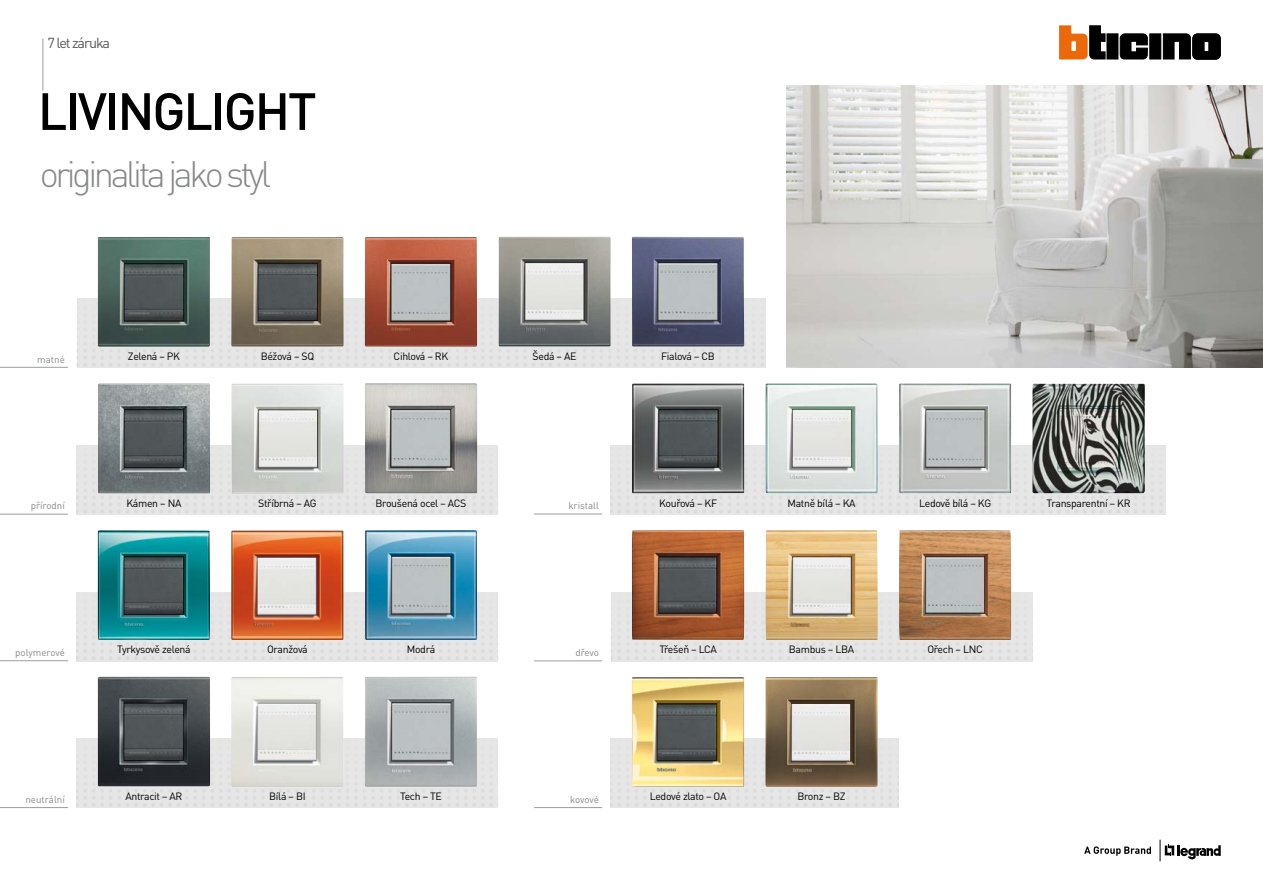
<style>
.page{position:relative;width:1263px;height:893px;background:#fff}
.page>*{position:absolute;margin:0;border:0;box-sizing:border-box;transform-origin:0 0}
.t1{font:500 51.45px "DIN Pro";letter-spacing:-.045em;color:#000}
.t2{font:300 36.3px "DIN Pro";letter-spacing:-.095em;color:#87888a}
.t3{font:14.4px "DIN Pro";letter-spacing:-.075em;color:#58585a}
.t4{font:10.5px "DIN Pro";letter-spacing:-.03em;color:#000}
.t5{font:9.75px "DIN Pro";color:#87888a}
</style>
<div class="page">
<div style="left:1107px;top:34px;width:11px;height:25px;background:#000"></div>
<div style="left:1150px;top:34px;width:11px;height:25px;background:#000;border:1px solid #000"></div>
<svg style="left:1163px;top:34px;width:57px;height:25px"></svg>
<svg style="left:1059px;top:26px;width:46px;height:33px"></svg>
<svg style="left:1120px;top:34px;width:27px;height:25px"></svg>
<svg style="left:1160px;top:840px;width:61px;height:21px"></svg>
<svg style="left:1084px;top:846px;width:67px;height:10px"></svg>
<img style="left:787px;top:85px;width:476px;height:283px">
<div style="left:77px;top:299px;width:688px;height:69px;background:#e6e6e6"></div>
<div style="left:611px;top:739px;width:288px;height:69px;background:#e6e6e6"></div>
<div style="left:77px;top:445px;width:421px;height:69px;background:#e6e6e6"></div>
<div style="left:77px;top:592px;width:421px;height:69px;background:#e6e6e6"></div>
<div style="left:611px;top:445px;width:555px;height:69px;background:#e6e6e6"></div>
<div style="left:77px;top:739px;width:421px;height:69px;background:#e6e6e6"></div>
<div style="left:611px;top:592px;width:421px;height:69px;background:#e6e6e6"></div>
<hr style="left:0;top:367px;width:68px;height:1px;background:#9c9e9f">
<hr style="left:534px;top:807px;width:68px;height:1px;background:#9c9e9f">
<hr style="left:0;top:514px;width:68px;height:1px;background:#9c9e9f">
<hr style="left:0;top:660px;width:68px;height:1px;background:#9c9e9f">
<hr style="left:534px;top:514px;width:68px;height:1px;background:#9c9e9f">
<hr style="left:0;top:807px;width:68px;height:1px;background:#9c9e9f">
<hr style="left:534px;top:660px;width:68px;height:1px;background:#9c9e9f">
<hr style="left:43px;top:39px;width:1px;height:52px;background:#9c9e9f">
<img style="left:98px;top:237px;width:112px;height:110px">
<img style="left:632px;top:677px;width:112px;height:110px">
<img style="left:98px;top:384px;width:112px;height:109px">
<img style="left:98px;top:530px;width:112px;height:110px">
<img style="left:632px;top:384px;width:112px;height:109px">
<img style="left:98px;top:677px;width:112px;height:109px">
<img style="left:632px;top:530px;width:112px;height:110px">
<img style="left:231px;top:237px;width:113px;height:110px">
<img style="left:765px;top:677px;width:113px;height:110px">
<img style="left:231px;top:384px;width:113px;height:109px">
<img style="left:231px;top:530px;width:113px;height:110px">
<img style="left:765px;top:384px;width:113px;height:109px">
<img style="left:231px;top:677px;width:111px;height:109px">
<img style="left:765px;top:530px;width:113px;height:110px">
<img style="left:365px;top:237px;width:112px;height:110px">
<img style="left:365px;top:384px;width:112px;height:109px">
<img style="left:365px;top:530px;width:112px;height:110px">
<img style="left:899px;top:384px;width:112px;height:109px">
<img style="left:365px;top:677px;width:112px;height:109px">
<img style="left:899px;top:530px;width:112px;height:110px">
<img style="left:498px;top:237px;width:113px;height:110px">
<img style="left:632px;top:237px;width:112px;height:110px">
<img style="left:1032px;top:384px;width:113px;height:109px">
<h3 class="t3" style="left:48px;top:33px;width:64px">7 let záruka</h3>
<h1 class="t1" style="left:38px;top:76px;width:280px">LIVINGLIGHT</h1>
<h2 class="t2" style="left:40px;top:149px;width:233px">originalita jako styl</h2>
<p class="t5" style="left:37px;top:352px;width:29px">matné</p>
<p class="t4" style="left:128px;top:349px;width:54px">Zelená – PK</p>
<p class="t4" style="left:261px;top:349px;width:55px">Béžová – SQ</p>
<p class="t4" style="left:394px;top:349px;width:56px">Cihlová – RK</p>
<p class="t4" style="left:533px;top:349px;width:45px">Šedá – AE</p>
<p class="t4" style="left:661px;top:349px;width:55px">Fialová – CB</p>
<p class="t5" style="left:31px;top:499px;width:36px">přírodní</p>
<p class="t4" style="left:126px;top:496px;width:57px">Kámen – NA</p>
<p class="t4" style="left:659px;top:496px;width:60px">Kouřová – KF</p>
<p class="t4" style="left:1046px;top:496px;width:86px">Transparentní – KR</p>
<p class="t4" style="left:258px;top:496px;width:60px">Stříbrná – AG</p>
<p class="t4" style="left:787px;top:496px;width:70px">Matně bílá – KA</p>
<p class="t4" style="left:376px;top:496px;width:92px">Broušená ocel – ACS</p>
<p class="t4" style="left:919px;top:496px;width:74px">Ledově bílá – KG</p>
<p class="t5" style="left:568px;top:499px;width:32px">kristall</p>
<p class="t5" style="left:15px;top:646px;width:51px">polymerové</p>
<p class="t4" style="left:117px;top:642px;width:75px">Tyrkysově zelená</p>
<p class="t4" style="left:267px;top:642px;width:42px">Oranžová</p>
<p class="t4" style="left:407px;top:642px;width:30px">Modrá</p>
<p class="t5" style="left:575px;top:646px;width:25px">dřevo</p>
<p class="t4" style="left:659px;top:642px;width:59px">Třešeň – LCA</p>
<p class="t4" style="left:789px;top:642px;width:67px">Bambus – LBA</p>
<p class="t4" style="left:927px;top:642px;width:57px">Ořech – LNC</p>
<p class="t5" style="left:26px;top:792px;width:41px">neutrální</p>
<p class="t4" style="left:125px;top:789px;width:59px">Antracit – AR</p>
<p class="t4" style="left:269px;top:789px;width:38px">Bílá – BI</p>
<p class="t4" style="left:400px;top:789px;width:43px">Tech – TE</p>
<p class="t5" style="left:570px;top:792px;width:30px">kovové</p>
<p class="t4" style="left:650px;top:789px;width:78px">Ledové zlato – OA</p>
<p class="t4" style="left:797px;top:789px;width:50px">Bronz – BZ</p>
</div>
